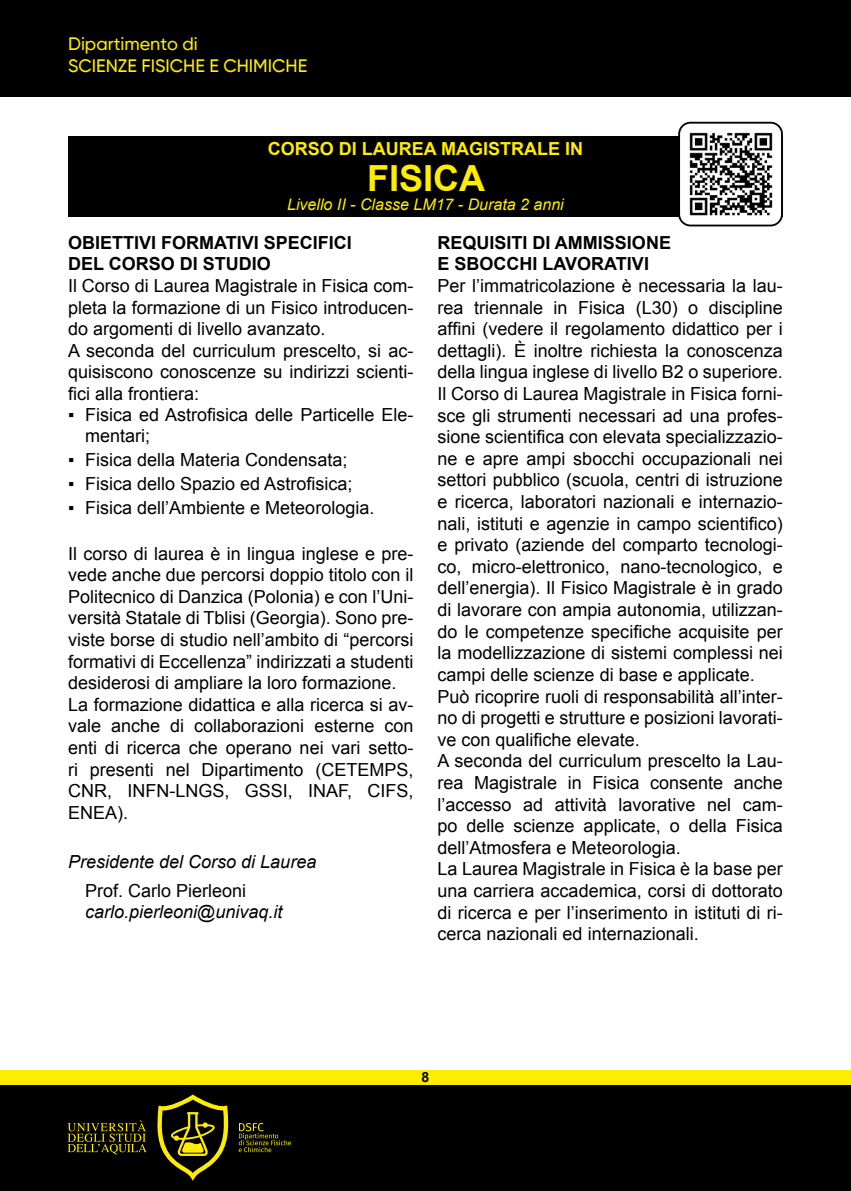
<style>
.page{position:relative;width:851px;height:1191px;background:#fff}
.page>*{position:absolute;margin:0;border:0;box-sizing:border-box;transform-origin:0 0}
.ombra_gialla{font:700 36px "Arial";color:#ffed00}
.t1{font:18px/21.6px "Arial";color:#000;text-align:justify}
.t2{font:700 18px "Arial";color:#000}
.ombrette_interne{font:italic 18px "Arial";color:#000}
.t3{font:500 18px/21.6px "Gilroy";color:#ffed00}
.ombra_gialla-2{font:700 18px "Arial";color:#ffed00}
.ombra_gialla-3{font:italic 16px "Arial";color:#ffed00}
.t4{font:700 14px "Arial";color:#000}
</style>
<div class="page">
<div style="left:0;top:1070px;width:850px;height:121px;background:#000"></div>
<div style="left:0;top:0;width:850px;height:96px;background:#000"></div>
<div style="left:0;top:1070px;width:850px;height:14px;background:#ffed00"></div>
<svg style="left:68px;top:1120px;width:79px;height:34px"></svg>
<svg style="left:239px;top:1123px;width:52px;height:29px"></svg>
<svg style="left:157px;top:1094px;width:72px;height:86px"></svg>
<div style="left:68px;top:136px;width:714px;height:25px;background:#000"></div>
<div style="left:68px;top:159px;width:714px;height:42px;background:#000"></div>
<div style="left:68px;top:193px;width:714px;height:23px;background:#000"></div>
<img style="left:681px;top:124px;width:100px;height:101px">
<div style="left:678px;top:122px;width:104px;height:104px;border:2px solid #000;border-radius:11px"></div>
<p class="t3" style="left:68px;top:33px;width:240px">Dipartimento di<br>SCIENZE FISICHE E CHIMICHE</p>
<p class="ombra_gialla-2" style="left:268px;top:137px;width:317px">CORSO DI LAUREA MAGISTRALE IN</p>
<p class="ombra_gialla" style="left:367px;top:154px;width:120px">FISICA</p>
<p class="ombra_gialla-3" style="left:287px;top:194px;width:278px">Livello II - Classe LM17 - Durata 2 anni</p>
<p class="t2" style="left:68px;top:230px;width:285px">OBIETTIVI FORMATIVI SPECIFICI</p>
<p class="t2" style="left:68px;top:252px;width:204px">DEL CORSO DI STUDIO</p>
<p class="t1" style="left:68px;top:275px;width:347px">Il Corso di Laurea Magistrale in Fisica com&shy;pleta la formazione di un Fisico introducen&shy;do argomenti di livello avanzato.</p>
<p class="t1" style="left:68px;top:340px;width:347px">A seconda del curriculum prescelto, si ac&shy;quisiscono conoscenze su indirizzi scienti&shy;fici alla frontiera:</p>
<p class="t1" style="left:85px;top:404px;width:330px;line-height:21px;text-indent:-17px">▪ Fisica ed Astrofisica delle Particelle Ele&shy;mentari;</p>
<p class="t1" style="left:68px;top:449px;width:281px">▪ Fisica della Materia Condensata;</p>
<p class="t1" style="left:68px;top:473px;width:286px">▪ Fisica dello Spazio ed Astrofisica;</p>
<p class="t1" style="left:68px;top:496px;width:308px">▪ Fisica dell’Ambiente e Meteorologia.</p>
<p class="t1" style="left:68px;top:542px;width:347px">Il corso di laurea è in lingua inglese e pre&shy;vede anche due percorsi doppio titolo con il Politecnico di Danzica (Polonia) e con l’Uni&shy;versità Statale di Tblisi (Georgia). Sono pre&shy;viste borse di studio nell’ambito di “percorsi formativi di Eccellenza” indirizzati a studenti desiderosi di ampliare la loro formazione.</p>
<p class="t1" style="left:68px;top:694px;width:347px">La formazione didattica e alla ricerca si av&shy;vale anche di collaborazioni esterne con enti di ricerca che operano nei vari setto&shy;ri presenti nel Dipartimento (CETEMPS, CNR, INFN-LNGS, GSSI, INAF, CIFS, ENEA).</p>
<p class="ombrette_interne" style="left:68px;top:849px;width:250px">Presidente del Corso di Laurea</p>
<p class="t1" style="left:85px;top:879px;width:163px">Prof. Carlo Pierleoni</p>
<p class="ombrette_interne" style="left:85px;top:900px;width:199px">carlo.pierleoni@univaq.it</p>
<p class="t2" style="left:437px;top:230px;width:235px">REQUISITI DI AMMISSIONE</p>
<p class="t2" style="left:437px;top:252px;width:213px">E SBOCCHI LAVORATIVI</p>
<p class="t1" style="left:437px;top:275px;width:347px">Per l’immatricolazione è necessaria la lau&shy;rea triennale in Fisica (L30) o discipline affini (vedere il regolamento didattico per i dettagli). È inoltre richiesta la conoscenza della lingua inglese di livello B2 o superiore.</p>
<p class="t1" style="left:437px;top:383px;width:347px">Il Corso di Laurea Magistrale in Fisica forni&shy;sce gli strumenti necessari ad una profes&shy;sione scientifica con elevata specializzazio&shy;ne e apre ampi sbocchi occupazionali nei settori pubblico (scuola, centri di istruzione e ricerca, laboratori nazionali e internazio&shy;nali, istituti e agenzie in campo scientifico) e privato (aziende del comparto tecnologi&shy;co, micro-elettronico, nano-tecnologico, e dell’energia). Il Fisico Magistrale è in grado di lavorare con ampia autonomia, utilizzan&shy;do le competenze specifiche acquisite per la modellizzazione di sistemi complessi nei campi delle scienze di base e applicate.</p>
<p class="t1" style="left:437px;top:685px;width:347px">Può ricoprire ruoli di responsabilità all’inter&shy;no di progetti e strutture e posizioni lavorati&shy;ve con qualifiche elevate.</p>
<p class="t1" style="left:437px;top:750px;width:347px">A seconda del curriculum prescelto la Lau&shy;rea Magistrale in Fisica consente anche l’accesso ad attività lavorative nel cam&shy;po delle scienze applicate, o della Fisica dell’Atmosfera e Meteorologia.</p>
<p class="t1" style="left:437px;top:858px;width:347px">La Laurea Magistrale in Fisica è la base per una carriera accademica, corsi di dottorato di ricerca e per l’inserimento in istituti di ri&shy;cerca nazionali ed internazionali.</p>
<p class="t4" style="left:421px;top:1067px;width:9px">8</p>
</div>
